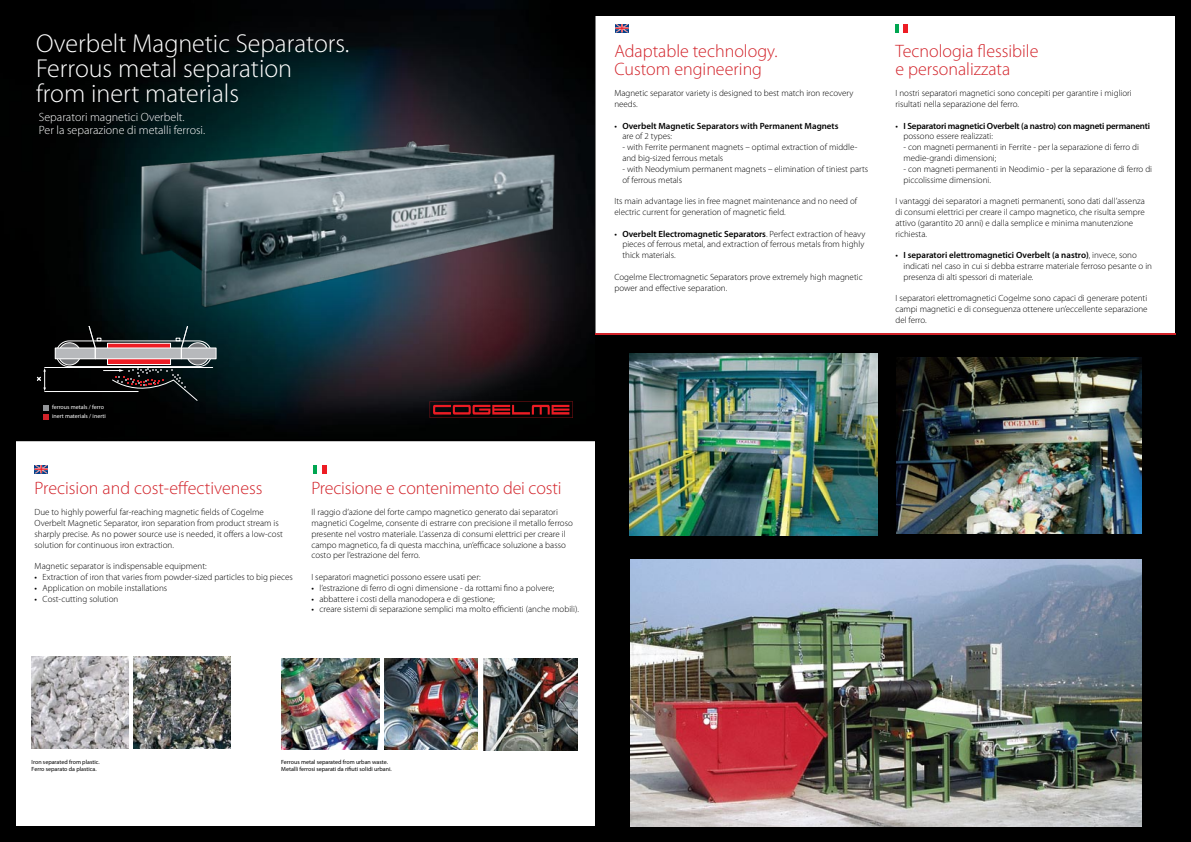
<style>
.page{position:relative;width:1191px;height:842px;background:#fff}
.page>*{position:absolute;margin:0;border:0;box-sizing:border-box;transform-origin:0 0}
.t1{font:300 26px/25px "Myriad Pro";color:#fff}
.t2{font:300 18px/18px "Myriad Pro";color:#d2232a}
.t3{font:300 12px/13px "Myriad Pro";color:#fff}
.t4{font:300 9px/10.8px "Myriad Pro";color:#000}
.t5{font:600 9px/10.8px "Myriad Pro";letter-spacing:-.02em;color:#000}
.t6{font:600 9px/10.8px "Myriad Pro";color:#000}
.t7{font:6px/7.2px "Myriad Pro";color:#000}
.t8{font:6px/9px "Myriad Pro";color:#fff}
.s1{font-weight:900}
.s2{font-weight:300}
.s3{font-weight:600}
</style>
<div class="page">
<div style="left:0;top:827px;width:1191px;height:15px;background:#000"></div>
<div style="left:0;top:0;width:1184px;height:15px;background:#000"></div>
<div style="left:0;top:0;width:15px;height:842px;background:#000"></div>
<div style="left:1175px;top:0;width:16px;height:829px;background:#000"></div>
<div style="left:595px;top:335px;width:596px;height:493px;background:#000"></div>
<img style="left:281px;top:658px;width:98px;height:91px">
<img style="left:134px;top:657px;width:96px;height:92px">
<img style="left:483px;top:658px;width:95px;height:92px">
<img style="left:385px;top:658px;width:93px;height:91px">
<img style="left:32px;top:657px;width:96px;height:92px">
<img style="left:630px;top:354px;width:247px;height:181px">
<img style="left:896px;top:358px;width:245px;height:175px">
<img style="left:630px;top:559px;width:511px;height:268px">
<img style="left:15px;top:0;width:579px;height:439px">
<img style="left:101px;top:110px;width:489px;height:215px">
<hr style="left:595px;top:333px;width:581px;height:2px;background:#d2232a">
<div style="left:55px;top:348px;width:161px;height:11px;background:#b7b9bc"></div>
<div style="left:55px;top:348px;width:161px;height:11px;border:1px solid #fff"></div>
<hr style="left:45px;top:367px;width:168px;height:1px;background:#fff">
<hr style="left:45px;top:391px;width:93px;height:1px;background:#fff">
<svg style="left:36px;top:368px;width:10px;height:23px"></svg>
<svg style="left:55px;top:327px;width:157px;height:75px;background:#443f41"></svg>
<svg style="left:430px;top:401px;width:143px;height:17px;background:#4f0c0e"></svg>
<svg style="left:35px;top:465px;width:13px;height:8px"></svg>
<svg style="left:615px;top:24px;width:13px;height:8px"></svg>
<div style="left:313px;top:465px;width:5px;height:8px;background:#00a651"></div>
<svg style="left:322px;top:465px;width:4px;height:8px"></svg>
<svg style="left:895px;top:24px;width:4px;height:8px"></svg>
<div style="left:903px;top:24px;width:5px;height:8px;background:#ed1c24"></div>
<svg style="left:43px;top:405px;width:6px;height:14px"></svg>
<h1 class="t1" style="left:36px;top:31px;width:315px">Overbelt Magnetic Separators.<br>Ferrous metal separation<br>from inert materials</h1>
<h3 class="t3" style="left:39px;top:111px;width:168px">Separatori magnetici Overbelt.<br>Per la separazione di metalli ferrosi.</h3>
<p class="t8" style="left:52px;top:403px;width:55px">ferrous metals / ferro inert materials / inerti</p>
<h2 class="t2" style="left:35px;top:479px;width:229px">Precision and cost-effectiveness</h2>
<p class="t4" style="left:35px;top:507px;width:250px">Due to highly powerful far-reaching magnetic fields of Cogelme Overbelt Magnetic Separator, iron separation from product stream is sharply precise. As no power source use is needed, it offers a low-cost solution for continuous iron extraction.</p>
<p class="t4" style="left:35px;top:561px;width:260px">Magnetic separator is indispensable equipment:<br><span class="s1">·</span> Extraction of iron that varies from powder-sized particles to big pieces <span class="s1">·</span> Application on mobile installations<br><span class="s1">·</span> Cost-cutting solution</p>
<h2 class="t2" style="left:311px;top:479px;width:252px">Precisione e contenimento dei costi</h2>
<p class="t4" style="left:311px;top:507px;width:263px">Il raggio d’azione del forte campo magnetico generato dai separatori magnetici Cogelme, consente di estrarre con precisione il metallo ferroso presente nel vostro materiale. L’assenza di consumi elettrici per creare il campo magnetico, fa di questa macchina, un’efficace soluzione a basso costo per l’estrazione del ferro.</p>
<p class="t4" style="left:311px;top:572px;width:269px">I separatori magnetici possono essere usati per:<br><span class="s1">·</span> l’estrazione di ferro di ogni dimensione - da rottami fino a polvere;<br><span class="s1">·</span> abbattere i costi della manodopera e di gestione;<br><span class="s1">·</span> creare sistemi di separazione semplici ma molto efficienti (anche mobili).</p>
<h2 class="t2" style="left:614px;top:42px;width:165px">Adaptable technology.<br>Custom engineering</h2>
<p class="t4" style="left:614px;top:88px;width:240px">Magnetic separator variety is designed to best match iron recovery needs.</p>
<p class="t6" style="left:622px;top:120px;width:218px;text-indent:-8px"><span class="s1">·</span> Overbelt Magnetic Separators with Permanent Magnets <span class="s2">are of 2 types:</span></p>
<p class="t4" style="left:622px;top:142px;width:236px">- with Ferrite permanent magnets – optimal extraction of middle&shy;and big-sized ferrous metals</p>
<p class="t4" style="left:622px;top:163px;width:247px">- with Neodymium permanent magnets – elimination of tiniest parts of ferrous metals</p>
<p class="t4" style="left:614px;top:196px;width:244px">Its main advantage lies in free magnet maintenance and no need of electric current for generation of magnetic field.</p>
<p class="t4" style="left:622px;top:228px;width:244px;text-align:justify;text-indent:-8px"><span class="s1">·</span> <span class="s3">Overbelt Electromagnetic Separators</span>. Perfect extraction of heavy pieces of ferrous metal, and extraction of ferrous metals from highly thick materials.</p>
<p class="t4" style="left:614px;top:271px;width:250px">Cogelme Electromagnetic Separators prove extremely high magnetic power and effective separation.</p>
<h2 class="t2" style="left:895px;top:42px;width:144px">Tecnologia flessibile e personalizzata</h2>
<p class="t4" style="left:895px;top:88px;width:238px">I nostri separatori magnetici sono concepiti per garantire i migliori risultati nella separazione del ferro.</p>
<p class="t5" style="left:903px;top:120px;width:248px;text-indent:-8px"><span class="s1">·</span> I Separatori magnetici Overbelt (a nastro) con magneti permanenti <span class="s2">possono essere realizzati:</span></p>
<p class="t4" style="left:903px;top:142px;width:237px">- con magneti permanenti in Ferrite - per la separazione di ferro di medie-grandi dimensioni;</p>
<p class="t4" style="left:903px;top:163px;width:250px">- con magneti permanenti in Neodimio - per la separazione di ferro di piccolissime dimensioni.</p>
<p class="t4" style="left:895px;top:196px;width:251px">I vantaggi dei separatori a magneti permanenti, sono dati dall’assenza di consumi elettrici per creare il campo magnetico, che risulta sempre attivo (garantito 20 anni) e dalla semplice e minima manutenzione richiesta.</p>
<p class="t4" style="left:903px;top:250px;width:250px;text-indent:-8px"><span class="s1">·</span> <span class="s3">I separatori elettromagnetici Overbelt (a nastro)</span>, invece, sono indicati nel caso in cui si debba estrarre materiale ferroso pesante o in presenza di alti spessori di materiale.</p>
<p class="t4" style="left:895px;top:293px;width:254px;text-align:justify">I separatori elettromagnetici Cogelme sono capaci di generare potenti campi magnetici e di conseguenza ottenere un’eccellente separazione del ferro.</p>
<p class="t7" style="left:32px;top:759px;width:69px">Iron separated from plastic.<br>Ferro separato da plastica.</p>
<p class="t7" style="left:281px;top:759px;width:112px">Ferrous metal separated from urban waste.<br>Metalli ferrosi separati da rifiuti solidi urbani.</p>
</div>
